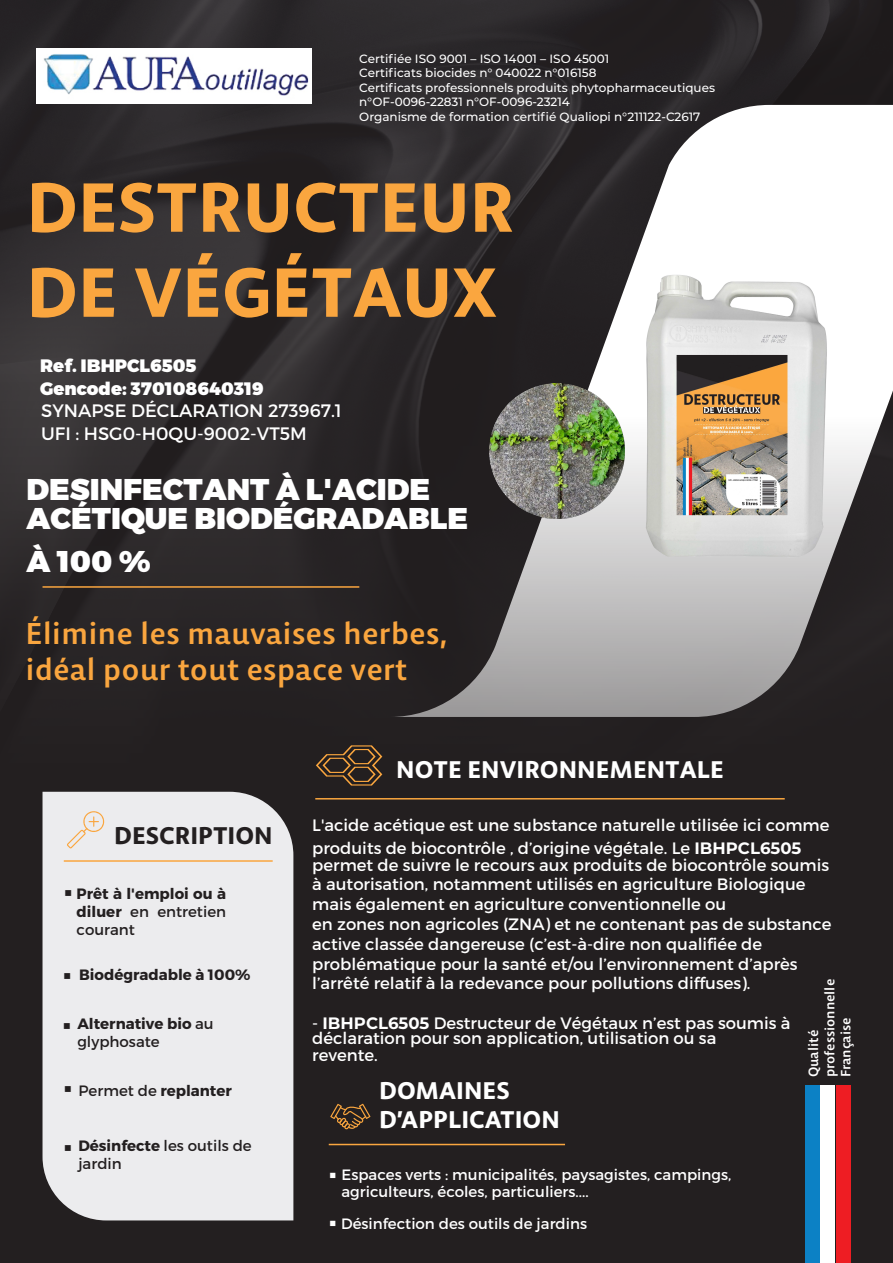
<style>
.page{position:relative;width:893px;height:1263px;background:#231f20}
.page>*{position:absolute;margin:0;border:0;box-sizing:border-box;transform-origin:0 0}
.t1{font:700 69px/85.1px "Bespoke Sans";color:#faa63f}
.t2{font:500 30px/36px "Bespoke Sans";color:#faa63f}
.t3{font:900 30px/29.2px "Montserrat";color:#fff}
.t4{font:700 24px/28.8px "Bespoke Sans";color:#fff}
.t5{font:700 24px "Bespoke Sans";color:#231f20}
.t6{font:18px/23.4px "Montserrat";color:#fff}
.t7{font:900 18px/23.4px "Montserrat";color:#fff}
.t8{font:16.5px/19.8px "Montserrat";color:#fff}
.t9{font:15px/16.8px "Montserrat";color:#fff}
.t10{font:700 15px/17.9px "Montserrat";color:#231f20;text-align:justify}
.t11{font:15px "Montserrat";color:#231f20}
.t12{font:500 15px "Montserrat";color:#231f20}
.t13{font:500 13.35px/16px "Bespoke Sans";color:#fff}
.t14{font:500 12px/14.4px "Montserrat";color:#fff}
.s1{font-weight:400}
.s2{font-weight:500}
.s3{font-weight:700}
.s4{font-weight:500;font-size:13.5px}
</style>
<div class="page">
<img style="left:0;top:0;width:893px;height:824px">
<div style="left:805px;top:1085px;width:15px;height:178px;background:#0c81c5"></div>
<div style="left:820px;top:1085px;width:15px;height:178px;background:#fff"></div>
<div style="left:836px;top:1085px;width:14px;height:178px;background:#ee1d23"></div>
<hr style="left:43px;top:586px;width:316px;height:2px;background:#faa63f">
<div style="left:43px;top:792px;width:250px;height:428px;background:#ececee"></div>
<hr style="left:64px;top:860px;width:209px;height:2px;background:#faa63f">
<hr style="left:329px;top:1144px;width:236px;height:1px;background:#faa63f">
<hr style="left:315px;top:798px;width:470px;height:2px;background:#faa63f">
<svg style="left:67px;top:810px;width:38px;height:38px"></svg>
<svg style="left:330px;top:1104px;width:40px;height:25px"></svg>
<svg style="left:316px;top:745px;width:66px;height:40px"></svg>
<svg style="left:390px;top:105px;width:503px;height:612px"></svg>
<img style="left:593px;top:207px;width:300px;height:400px">
<img style="left:490px;top:384px;width:134px;height:134px">
<img style="left:36px;top:48px;width:275px;height:55px">
<p class="t14" style="left:359px;top:51px;width:357px">Certifiée ISO 9001 – ISO 14001 – ISO 45001<br>Certificats biocides n° 040022 n°016158<br>Certificats professionnels produits phytopharmaceutiques n°OF-0096-22831 n°OF-0096-23214<br>Organisme de formation certifié Qualiopi n°211122-C2617</p>
<h1 class="t1" style="left:27px;top:165px;width:490px">DESTRUCTEUR<br>DE VÉGÉTAUX</h1>
<p class="t7" style="left:40px;top:354px;width:225px">Ref. IBHPCL6505<br>Gencode: 370108640319</p>
<p class="t6" style="left:41px;top:399px;width:302px">SYNAPSE DÉCLARATION 273967.1<br>UFI : HSG0-H0QU-9002-VT5M</p>
<h2 class="t3" style="left:27px;top:475px;width:443px">DESINFECTANT À L'ACIDE<br>ACÉTIQUE BIODÉGRADABLE</h2>
<h2 class="t3" style="left:27px;top:547px;width:126px">À 100 %</h2>
<h2 class="t2" style="left:26px;top:615px;width:423px">Élimine les mauvaises herbes, idéal pour tout espace vert</h2>
<h3 class="t5" style="left:114px;top:821px;width:160px">DESCRIPTION</h3>
<p class="t10" style="left:77px;top:885px;width:151px;text-indent:-13px"><sup>■</sup> Prêt à l'emploi ou à diluer <span class="s1">en entretien courant</span></p>
<p class="t12" style="left:63px;top:964px;width:10px">■</p>
<p class="t10" style="left:63px;top:1015px;width:153px"><span class="s2">■</span> Alternative bio <span class="s1">au</span></p>
<p class="t10" style="left:79px;top:966px;width:173px">Biodégradable à 100%</p>
<p class="t11" style="left:77px;top:1032px;width:84px">glyphosate</p>
<p class="t10" style="left:79px;top:1082px;width:155px"><span class="s1">Permet de</span> replanter</p>
<p class="t12" style="left:64px;top:1077px;width:10px">■</p>
<p class="t11" style="left:64px;top:1137px;width:190px"><span class="s2">■</span> <span class="s3">Désinfecte</span> les outils de</p>
<p class="t11" style="left:78px;top:1155px;width:45px">jardin</p>
<h3 class="t4" style="left:396px;top:755px;width:329px">NOTE ENVIRONNEMENTALE</h3>
<p class="t8" style="left:312px;top:814px;width:519px;line-height:22.6px">L'acide acétique est une substance naturelle utilisée ici comme produits de biocontrôle , d’origine végétale. Le <span class="s3">IBHPCL6505</span></p>
<p class="t8" style="left:312px;top:855px;width:521px">permet de suivre le recours aux produits de biocontrôle soumis à autorisation, notamment utilisés en agriculture Biologique mais également en agriculture conventionnelle ou<br>en zones non agricoles (ZNA) et ne contenant pas de substance active classée dangereuse (c’est-à-dire non qualifiée de problématique pour la santé et/ou l’environnement d’après l’arrêté relatif à la redevance pour pollutions diffuses).</p>
<p class="t8" style="left:312px;top:1016px;width:480px;line-height:14.7px">- <span class="s3">IBHPCL6505</span> Destructeur de Végétaux n’est pas soumis à déclaration pour son application, utilisation ou sa</p>
<p class="t8" style="left:312px;top:1045px;width:67px">revente.</p>
<p class="t13" style="left:805px;top:1077px;width:100px;rotate:-90deg">Qualité professionnelle<br>Française</p>
<h3 class="t4" style="left:379px;top:1076px;width:182px">DOMAINES<br>D’APPLICATION</h3>
<p class="t9" style="left:341px;top:1166px;width:391px;text-indent:-13px"><span class="s4">■</span> Espaces verts : municipalités, paysagistes, campings, agriculteurs, écoles, particuliers....</p>
<p class="t9" style="left:329px;top:1215px;width:260px"><span class="s4">■</span> Désinfection des outils de jardins</p>
</div>
